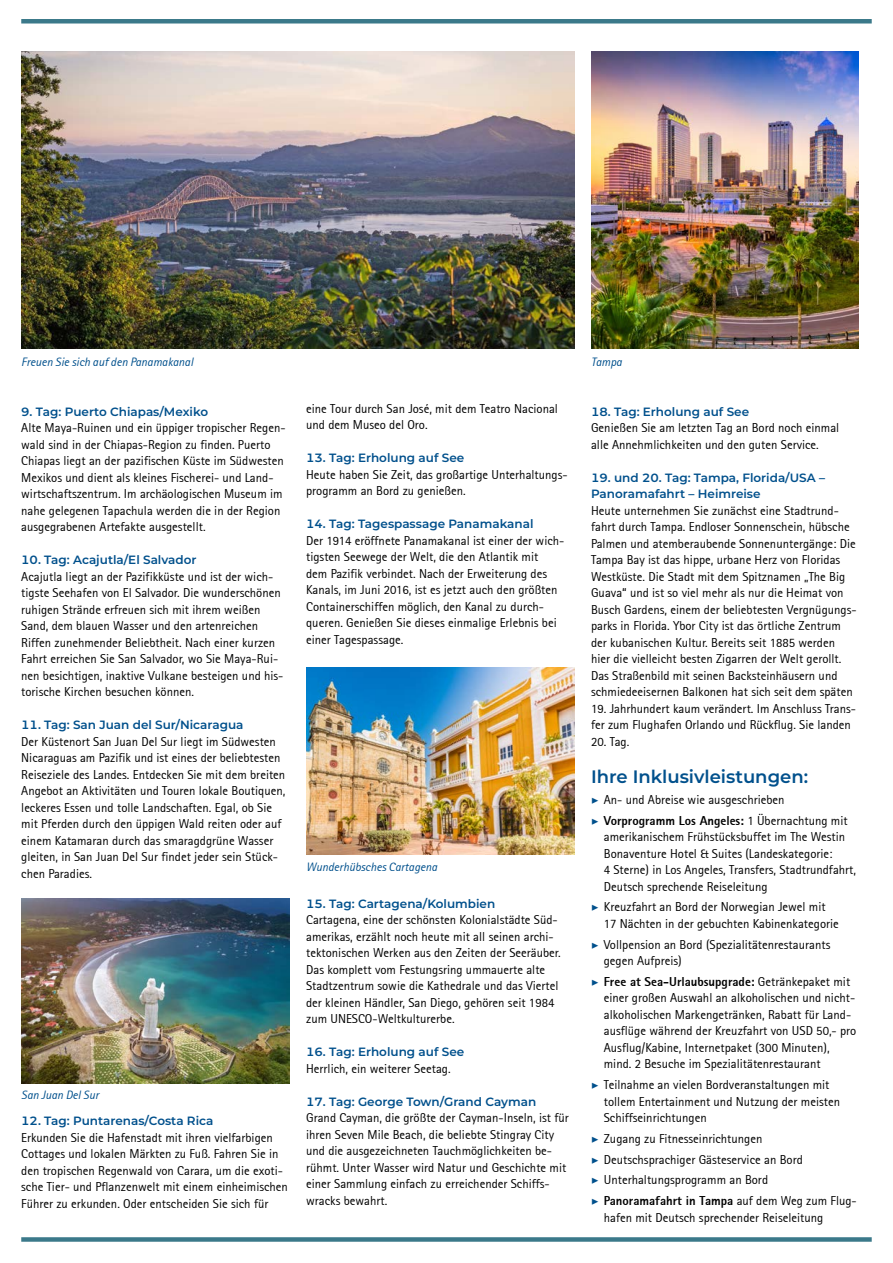
<style>
.page{position:relative;width:893px;height:1263px;background:#fff}
.page>*{position:absolute;margin:0;border:0;box-sizing:border-box;transform-origin:0 0}
.t1{font:600 18px "Montserrat";color:#00508c}
.t2{font:12.75px/16.5px "Rotis Sans Serif";color:#000}
.t3{font:600 12px/16.5px "Montserrat";color:#00508c}
.t4{font:italic 12px "Rotis Sans Serif";color:#00508c}
.s1{font-family:"Minion Pro";font-weight:700;font-style:italic;color:#00508c}
.s2{font-weight:800}
</style>
<div class="page">
<div style="left:21px;top:19px;width:851px;height:5px;background:#3b798a"></div>
<div style="left:21px;top:1237px;width:851px;height:5px;background:#3b798a"></div>
<img style="left:21px;top:51px;width:553px;height:298px">
<img style="left:306px;top:668px;width:268px;height:187px">
<img style="left:21px;top:898px;width:268px;height:185px">
<img style="left:591px;top:51px;width:268px;height:298px">
<p class="t4" style="left:21px;top:354px;width:173px">Freuen Sie sich auf den Panamakanal</p>
<p class="t3" style="left:21px;top:403px;width:188px">9. Tag: Puerto Chiapas/Mexiko</p>
<p class="t2" style="left:21px;top:419px;width:266px">Alte Maya-Ruinen und ein üppiger tropischer Regen&shy;wald sind in der Chiapas-Region zu finden. Puerto Chiapas liegt an der pazifischen Küste im Südwesten Mexikos und dient als kleines Fischerei- und Land&shy;wirtschaftszentrum. Im archäologischen Museum im nahe gelegenen Tapachula werden die in der Region ausgegrabenen Artefakte ausgestellt.</p>
<p class="t3" style="left:21px;top:551px;width:177px">10. Tag: Acajutla/El Salvador</p>
<p class="t2" style="left:21px;top:568px;width:264px">Acajutla liegt an der Pazifikküste und ist der wich&shy;tigste Seehafen von El Salvador. Die wunderschönen ruhigen Strände erfreuen sich mit ihrem weißen Sand, dem blauen Wasser und den artenreichen Riffen zunehmender Beliebtheit. Nach einer kurzen Fahrt erreichen Sie San Salvador, wo Sie Maya-Rui&shy;nen besichtigen, inaktive Vulkane besteigen und his&shy;torische Kirchen besuchen können.</p>
<p class="t3" style="left:21px;top:716px;width:224px">11. Tag: San Juan del Sur/Nicaragua</p>
<p class="t2" style="left:21px;top:733px;width:266px">Der Küstenort San Juan Del Sur liegt im Südwesten Nicaraguas am Pazifik und ist eines der beliebtesten Reiseziele des Landes. Entdecken Sie mit dem breiten Angebot an Aktivitäten und Touren lokale Boutiquen, leckeres Essen und tolle Landschaften. Egal, ob Sie mit Pferden durch den üppigen Wald reiten oder auf einem Katamaran durch das smaragdgrüne Wasser gleiten, in San Juan Del Sur findet jeder sein Stück&shy;chen Paradies.</p>
<p class="t4" style="left:21px;top:1088px;width:79px">San Juan Del Sur</p>
<p class="t3" style="left:21px;top:1112px;width:194px">12. Tag: Puntarenas/Costa Rica</p>
<p class="t2" style="left:21px;top:1129px;width:268px">Erkunden Sie die Hafenstadt mit ihren vielfarbigen Cottages und lokalen Märkten zu Fuß. Fahren Sie in den tropischen Regenwald von Carara, um die exoti&shy;sche Tier- und Pflanzenwelt mit einem einheimischen Führer zu erkunden. Oder entscheiden Sie sich für</p>
<p class="t2" style="left:306px;top:400px;width:253px">eine Tour durch San José, mit dem Teatro Nacional und dem Museo del Oro.</p>
<p class="t3" style="left:306px;top:449px;width:160px">13. Tag: Erholung auf See</p>
<p class="t2" style="left:306px;top:466px;width:263px">Heute haben Sie Zeit, das großartige Unterhaltungs&shy;programm an Bord zu genießen.</p>
<p class="t3" style="left:306px;top:515px;width:229px">14. Tag: Tagespassage Panamakanal</p>
<p class="t2" style="left:306px;top:532px;width:260px">Der 1914 eröffnete Panamakanal ist einer der wich&shy;tigsten Seewege der Welt, die den Atlantik mit<br>dem Pazifik verbindet. Nach der Erweiterung des Kanals, im Juni 2016, ist es jetzt auch den größten Containerschiffen möglich, den Kanal zu durch&shy;queren. Genießen Sie dieses einmalige Erlebnis bei einer Tagespassage.</p>
<p class="t4" style="left:306px;top:859px;width:133px">Wunderhübsches Cartagena</p>
<p class="t3" style="left:306px;top:895px;width:191px">15. Tag: Cartagena/Kolumbien</p>
<p class="t2" style="left:306px;top:912px;width:256px">Cartagena, eine der schönsten Kolonialstädte Süd&shy;amerikas, erzählt noch heute mit all seinen archi&shy;tektonischen Werken aus den Zeiten der Seeräuber.<br>Das komplett vom Festungsring ummauerte alte Stadtzentrum sowie die Kathedrale und das Viertel der kleinen Händler, San Diego, gehören seit 1984 zum UNESCO-Weltkulturerbe.</p>
<p class="t3" style="left:306px;top:1043px;width:160px">16. Tag: Erholung auf See</p>
<p class="t2" style="left:306px;top:1060px;width:146px">Herrlich, ein weiterer Seetag.</p>
<p class="t3" style="left:306px;top:1093px;width:232px">17. Tag: George Town/Grand Cayman</p>
<p class="t2" style="left:306px;top:1110px;width:264px">Grand Cayman, die größte der Cayman-Inseln, ist für ihren Seven Mile Beach, die beliebte Stingray City und die ausgezeichneten Tauchmöglichkeiten be&shy;rühmt. Unter Wasser wird Natur und Geschichte mit einer Sammlung einfach zu erreichender Schiffs&shy;wracks bewahrt.</p>
<p class="t4" style="left:591px;top:354px;width:32px">Tampa</p>
<p class="t3" style="left:591px;top:403px;width:160px">18. Tag: Erholung auf See</p>
<p class="t2" style="left:591px;top:419px;width:250px">Genießen Sie am letzten Tag an Bord noch einmal alle Annehmlichkeiten und den guten Service.</p>
<p class="t3" style="left:591px;top:469px;width:235px">19. und 20. Tag: Tampa, Florida/USA –<br>Panoramafahrt – Heimreise</p>
<p class="t2" style="left:591px;top:502px;width:267px">Heute unternehmen Sie zunächst eine Stadtrund&shy;fahrt durch Tampa. Endloser Sonnenschein, hübsche Palmen und atemberaubende Sonnenuntergänge: Die Tampa Bay ist das hippe, urbane Herz von Floridas Westküste. Die Stadt mit dem Spitznamen „The Big Guava“ und ist so viel mehr als nur die Heimat von Busch Gardens, einem der beliebtesten Vergnügungs&shy;parks in Florida. Ybor City ist das örtliche Zentrum der kubanischen Kultur. Bereits seit 1885 werden hier die vielleicht besten Zigarren der Welt gerollt.<br>Das Straßenbild mit seinen Backsteinhäusern und schmiedeeisernen Balkonen hat sich seit dem späten</p>
<p class="t2" style="left:591px;top:700px;width:267px">19. Jahrhundert kaum verändert. Im Anschluss Trans&shy;fer zum Flughafen Orlando und Rückflug. Sie landen</p>
<p class="t2" style="left:591px;top:733px;width:40px">20. Tag.</p>
<h1 class="t1" style="left:591px;top:764px;width:219px">Ihre Inklusivleistungen:</h1>
<p class="t2" style="left:591px;top:789px;width:258px;line-height:20.7px"><span class="s1">▶</span> An- und Abreise wie ausgeschrieben<br><span class="s1">▶</span> <span class="s2">Vorprogramm Los Angeles:</span> 1 Übernachtung mit</p>
<p class="t2" style="left:604px;top:828px;width:254px">amerikanischem Frühstücksbuffet im The Westin Bonaventure Hotel &amp; Suites (Landeskategorie:<br>4 Sterne) in Los Angeles, Transfers, Stadtrundfahrt, Deutsch sprechende Reiseleitung</p>
<p class="t2" style="left:604px;top:899px;width:237px;text-indent:-13px"><span class="s1">▶</span> Kreuzfahrt an Bord der Norwegian Jewel mit<br>17 Nächten in der gebuchten Kabinenkategorie</p>
<p class="t2" style="left:604px;top:936px;width:228px;text-indent:-13px"><span class="s1">▶</span> Vollpension an Bord (Spezialitätenrestaurants gegen Aufpreis)</p>
<p class="t2" style="left:604px;top:973px;width:254px;text-indent:-13px"><span class="s1">▶</span> <span class="s2">Free at Sea-Urlaubsupgrade:</span> Getränkepaket mit einer großen Auswahl an alkoholischen und nicht&shy;alkoholischen Markengetränken, Rabatt für Land&shy;ausflüge während der Kreuzfahrt von USD 50,- pro Ausflug/Kabine, Internetpaket (300 Minuten), mind. 2 Besuche im Spezialitätenrestaurant</p>
<p class="t2" style="left:604px;top:1076px;width:238px;text-indent:-13px"><span class="s1">▶</span> Teilnahme an vielen Bordveranstaltungen mit tollem Entertainment und Nutzung der meisten<br>Schiffseinrichtungen</p>
<p class="t2" style="left:591px;top:1128px;width:267px;line-height:20.7px"><span class="s1">▶</span> Zugang zu Fitnesseinrichtungen<br><span class="s1">▶</span> Deutschsprachiger Gästeservice an Bord<br><span class="s1">▶</span> Unterhaltungsprogramm an Bord<br><span class="s1">▶</span> <span class="s2">Panoramafahrt in Tampa</span> auf dem Weg zum Flug-</p>
<p class="t2" style="left:604px;top:1209px;width:221px">hafen mit Deutsch sprechender Reiseleitung</p>
</div>
